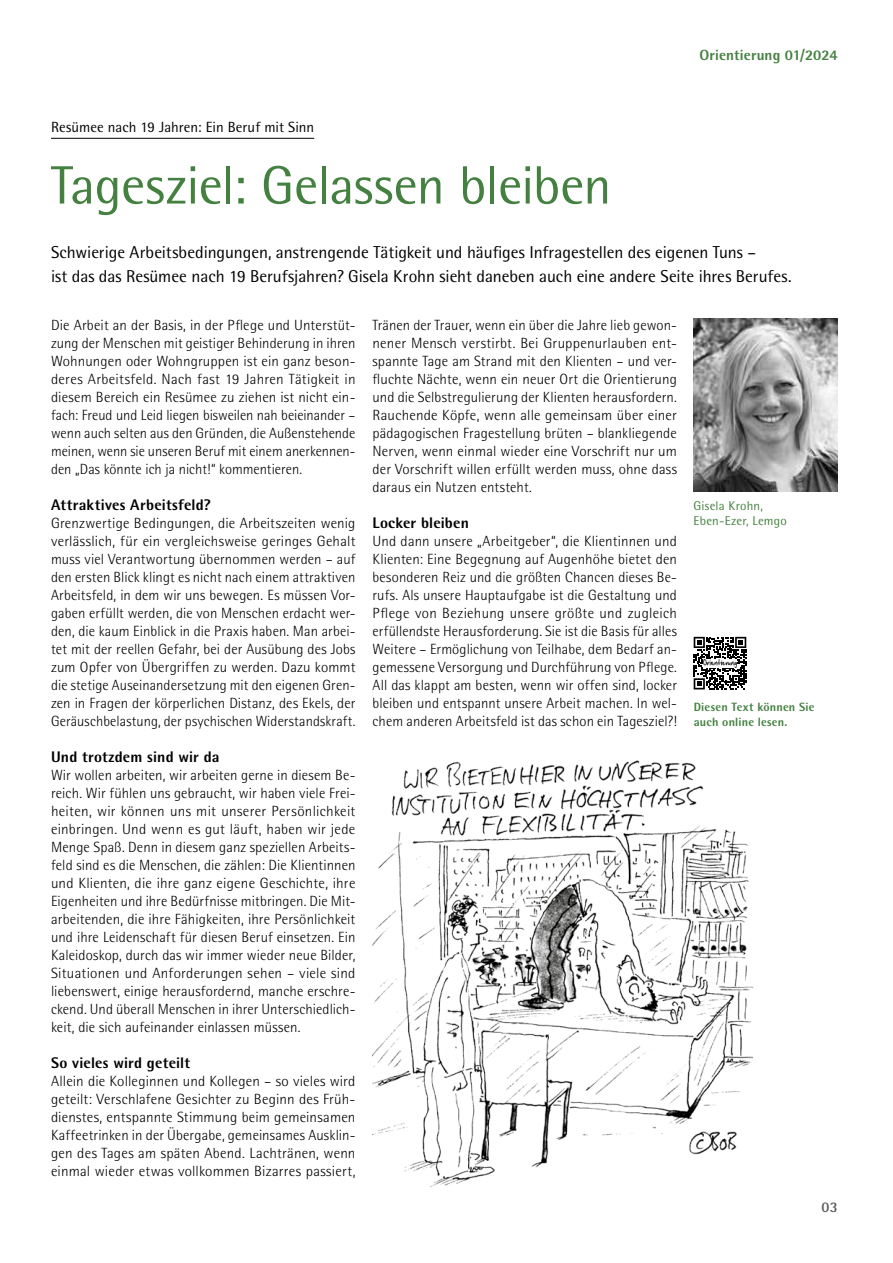
<style>
.page{position:relative;width:893px;height:1263px;background:#fff}
.page>*{position:absolute;margin:0;border:0;box-sizing:border-box;transform-origin:0 0}
.t1{font:54px "Rotis Semi Sans Std";letter-spacing:-.015em;color:#448140}
.t2{font:17.25px/24px "Rotis Semi Sans Std";color:#000}
.t3{font:800 15.3px "Rotis Semi Sans Std";letter-spacing:.015em;color:#000}
.t4{font:300 14.85px/18px "Rotis Semi Sans Std";letter-spacing:.005em;color:#000;text-align:justify}
.t5{font:14.85px "Rotis Semi Sans Std";letter-spacing:.005em;color:#000}
.t6{font:800 14.85px "Rotis Semi Sans Std";letter-spacing:.01em;color:#448140}
.t7{font:700 14.85px "Rotis Semi Sans Std";color:#575756}
.t8{font:12.75px/15.3px "Rotis Semi Sans Std";letter-spacing:.02em;color:#448140}
.t9{font:800 12px/14.7px "Rotis Semi Sans Std";letter-spacing:.015em;color:#448140}
</style>
<div class="page">
<img style="left:693px;top:319px;width:144px;height:172px">
<img style="left:372px;top:760px;width:382px;height:428px">
<svg style="left:693px;top:636px;width:54px;height:54px"></svg>
<svg style="left:694px;top:637px;width:52px;height:52px"></svg>
<img style="left:703px;top:659px;width:34px;height:8px">
<hr style="left:51px;top:138px;width:263px;height:1px;background:#000">
<p class="t6" style="left:699px;top:45px;width:140px">Orientierung 01/2024</p>
<p class="t5" style="left:51px;top:118px;width:265px">Resümee nach 19 Jahren: Ein Beruf mit Sinn</p>
<h1 class="t1" style="left:51px;top:153px;width:562px">Tagesziel: Gelassen bleiben</h1>
<p class="t2" style="left:51px;top:240px;width:742px">Schwierige Arbeitsbedingungen, anstrengende Tätigkeit und häufiges Infragestellen des eigenen Tuns –<br>ist das das Resümee nach 19 Berufsjahren? Gisela Krohn sieht daneben auch eine andere Seite ihres Berufes.</p>
<p class="t4" style="left:51px;top:316px;width:306px">Die Arbeit an der Basis, in der Pflege und Unterstüt&shy;zung der Menschen mit geistiger Behinderung in ihren Wohnungen oder Wohngruppen ist ein ganz beson&shy;deres Arbeitsfeld. Nach fast 19 Jahren Tätigkeit in diesem Bereich ein Resümee zu ziehen ist nicht ein&shy;fach: Freud und Leid liegen bisweilen nah beieinander – wenn auch selten aus den Gründen, die Außenstehende meinen, wenn sie unseren Beruf mit einem anerkennen&shy;den „Das könnte ich ja nicht!“ kommentieren.</p>
<p class="t3" style="left:51px;top:495px;width:161px">Attraktives Arbeitsfeld?</p>
<p class="t4" style="left:51px;top:514px;width:306px">Grenzwertige Bedingungen, die Arbeitszeiten wenig verlässlich, für ein vergleichsweise geringes Gehalt muss viel Verantwortung übernommen werden – auf den ersten Blick klingt es nicht nach einem attraktiven Arbeitsfeld, in dem wir uns bewegen. Es müssen Vor&shy;gaben erfüllt werden, die von Menschen erdacht wer&shy;den, die kaum Einblick in die Praxis haben. Man arbei&shy;tet mit der reellen Gefahr, bei der Ausübung des Jobs zum Opfer von Übergriffen zu werden. Dazu kommt die stetige Auseinandersetzung mit den eigenen Gren&shy;zen in Fragen der körperlichen Distanz, des Ekels, der Geräuschbelastung, der psychischen Widerstandskraft.</p>
<p class="t3" style="left:51px;top:747px;width:170px">Und trotzdem sind wir da</p>
<p class="t4" style="left:51px;top:766px;width:306px">Wir wollen arbeiten, wir arbeiten gerne in diesem Be&shy;reich. Wir fühlen uns gebraucht, wir haben viele Frei&shy;heiten, wir können uns mit unserer Persönlichkeit einbringen. Und wenn es gut läuft, haben wir jede Menge Spaß. Denn in diesem ganz speziellen Arbeits&shy;feld sind es die Menschen, die zählen: Die Klientinnen und Klienten, die ihre ganz eigene Geschichte, ihre Eigenheiten und ihre Bedürfnisse mitbringen. Die Mit&shy;arbeitenden, die ihre Fähigkeiten, ihre Persönlichkeit und ihre Leidenschaft für diesen Beruf einsetzen. Ein Kaleidoskop, durch das wir immer wieder neue Bilder, Situationen und Anforderungen sehen – viele sind liebenswert, einige herausfordernd, manche erschre&shy;ckend. Und überall Menschen in ihrer Unterschiedlich&shy;keit, die sich aufeinander einlassen müssen.</p>
<p class="t3" style="left:51px;top:1053px;width:141px">So vieles wird geteilt</p>
<p class="t4" style="left:51px;top:1072px;width:306px">Allein die Kolleginnen und Kollegen – so vieles wird geteilt: Verschlafene Gesichter zu Beginn des Früh&shy;dienstes, entspannte Stimmung beim gemeinsamen Kaffeetrinken in der Übergabe, gemeinsames Ausklin&shy;gen des Tages am späten Abend. Lachtränen, wenn einmal wieder etwas vollkommen Bizarres passiert,</p>
<p class="t4" style="left:372px;top:316px;width:306px">Tränen der Trauer, wenn ein über die Jahre lieb gewon&shy;nener Mensch verstirbt. Bei Gruppenurlauben ent&shy;spannte Tage am Strand mit den Klienten – und ver&shy;fluchte Nächte, wenn ein neuer Ort die Orientierung und die Selbstregulierung der Klienten herausfordern.<br>Rauchende Köpfe, wenn alle gemeinsam über einer pädagogischen Fragestellung brüten – blankliegende Nerven, wenn einmal wieder eine Vorschrift nur um der Vorschrift willen erfüllt werden muss, ohne dass daraus ein Nutzen entsteht.</p>
<p class="t3" style="left:372px;top:513px;width:98px">Locker bleiben</p>
<p class="t4" style="left:372px;top:532px;width:306px">Und dann unsere „Arbeitgeber“, die Klientinnen und Klienten: Eine Begegnung auf Augenhöhe bietet den besonderen Reiz und die größten Chancen dieses Be&shy;rufs. Als unsere Hauptaufgabe ist die Gestaltung und Pflege von Beziehung unsere größte und zugleich erfüllendste Herausforderung. Sie ist die Basis für alles Weitere – Ermöglichung von Teilhabe, dem Bedarf an&shy;gemessene Versorgung und Durchführung von Pflege.<br>All das klappt am besten, wenn wir offen sind, locker bleiben und entspannt unsere Arbeit machen. In wel&shy;chem anderen Arbeitsfeld ist das schon ein Tagesziel?!</p>
<p class="t8" style="left:693px;top:497px;width:95px">Gisela Krohn,<br>Eben-Ezer, Lemgo</p>
<p class="t9" style="left:694px;top:699px;width:123px">Diesen Text können Sie auch online lesen.</p>
<p class="t7" style="left:822px;top:1197px;width:18px">03</p>
</div>
